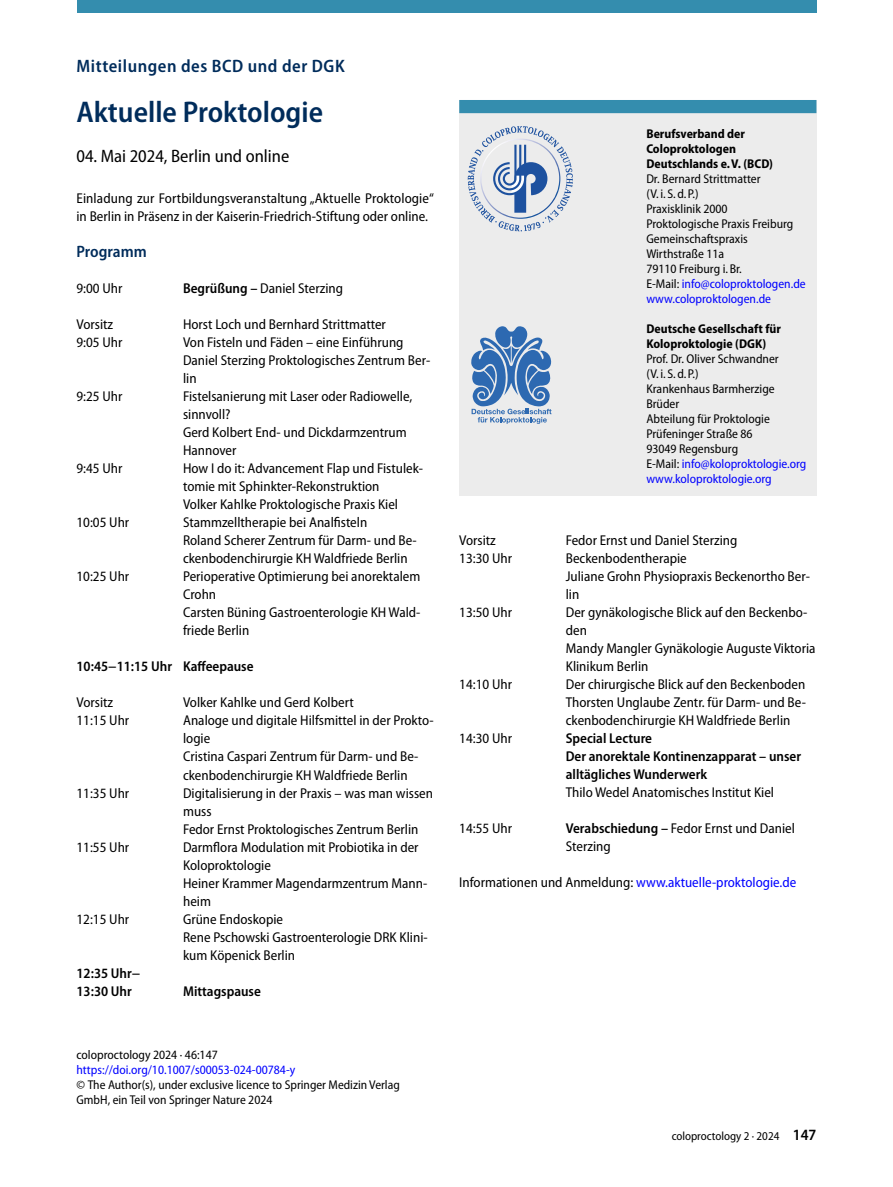
<style>
.page{position:relative;width:893px;height:1187px;background:#fff}
.page>*{position:absolute;margin:0;border:0;box-sizing:border-box;transform-origin:0 0}
.t1{font:600 semi-condensed 30px "Myriad Pro";color:#002c5b}
.t2{font:600 semi-condensed 18px "Myriad Pro";letter-spacing:.03em;color:#002c5b}
.t3{font:semi-condensed 18px "Myriad Pro";color:#000}
.t4{font:600 semi-condensed 16.5px "Myriad Pro";color:#002c5b}
.t5{font:semi-condensed 14.25px/18px "Myriad Pro";color:#000}
.t6{font:600 semi-condensed 14.25px/18px "Myriad Pro";color:#000}
.t7{font:semi-condensed 14.25px "Myriad Pro";color:#00f}
.t8{font:semi-condensed 12.75px/15px "Myriad Pro";color:#000}
.t9{font:700 semi-condensed 12.75px/15px "Myriad Pro";color:#000}
.t10{font:semi-condensed 12.75px "Myriad Pro";color:#00f}
.t11{font:semi-condensed 12px "Myriad Pro";color:#000}
.s1{font-weight:600}
.s2{color:#00f}
.s3{color:#000}
.s4{font-weight:600;font-size:15.75px}
</style>
<div class="page">
<div style="left:77px;top:0;width:739px;height:13px;background:#348dae"></div>
<div style="left:459px;top:100px;width:357px;height:396px;background:#ececec"></div>
<div style="left:459px;top:100px;width:357px;height:13px;background:#348dae"></div>
<svg style="left:468px;top:126px;width:105px;height:105px"></svg>
<svg style="left:471px;top:326px;width:80px;height:98px"></svg>
<p class="t2" style="left:77px;top:56px;width:270px">Mitteilungen des BCD und der DGK</p>
<h1 class="t1" style="left:77px;top:96px;width:248px">Aktuelle Proktologie</h1>
<p class="t3" style="left:77px;top:146px;width:214px">04. Mai 2024, Berlin und online</p>
<p class="t5" style="left:77px;top:190px;width:359px">Einladung zur Fortbildungsveranstaltung „Aktuelle Proktologie“ in Berlin in Präsenz in der Kaiserin-Friedrich-Stiftung oder online.</p>
<p class="t4" style="left:77px;top:242px;width:72px">Programm</p>
<p class="t5" style="left:77px;top:280px;width:47px">9:00 Uhr</p>
<p class="t5" style="left:183px;top:280px;width:162px"><span class="s1">Begrüßung –</span> Daniel Sterzing</p>
<p class="t5" style="left:77px;top:316px;width:38px">Vorsitz</p>
<p class="t5" style="left:183px;top:316px;width:204px">Horst Loch und Bernhard Strittmatter</p>
<p class="t5" style="left:77px;top:334px;width:47px">9:05 Uhr</p>
<p class="t5" style="left:183px;top:334px;width:249px">Von Fisteln und Fäden – eine Einführung<br>Daniel Sterzing Proktologisches Zentrum Ber&shy;lin</p>
<p class="t5" style="left:77px;top:388px;width:47px">9:25 Uhr</p>
<p class="t5" style="left:183px;top:388px;width:231px">Fistelsanierung mit Laser oder Radiowelle, sinnvoll?<br>Gerd Kolbert End- und Dickdarmzentrum<br>Hannover</p>
<p class="t5" style="left:77px;top:460px;width:47px">9:45 Uhr</p>
<p class="t5" style="left:183px;top:460px;width:241px">How I do it: Advancement Flap und Fistulek&shy;tomie mit Sphinkter-Rekonstruktion<br>Volker Kahlke Proktologische Praxis Kiel</p>
<p class="t5" style="left:77px;top:514px;width:54px">10:05 Uhr</p>
<p class="t5" style="left:183px;top:514px;width:235px">Stammzelltherapie bei Analfisteln<br>Roland Scherer Zentrum für Darm- und Be&shy;ckenbodenchirurgie KH Waldfriede Berlin</p>
<p class="t5" style="left:77px;top:568px;width:54px">10:25 Uhr</p>
<p class="t5" style="left:183px;top:568px;width:239px">Perioperative Optimierung bei anorektalem<br>Crohn<br>Carsten Büning Gastroenterologie KH Wald&shy;friede Berlin</p>
<p class="t6" style="left:77px;top:658px;width:179px">10:45−11:15 Uhr Kaffeepause</p>
<p class="t5" style="left:77px;top:694px;width:38px">Vorsitz</p>
<p class="t5" style="left:183px;top:694px;width:172px">Volker Kahlke und Gerd Kolbert</p>
<p class="t5" style="left:77px;top:712px;width:54px">11:15 Uhr</p>
<p class="t5" style="left:183px;top:712px;width:252px">Analoge und digitale Hilfsmittel in der Prokto&shy;logie<br>Cristina Caspari Zentrum für Darm- und Be&shy;ckenbodenchirurgie KH Waldfriede Berlin</p>
<p class="t5" style="left:77px;top:784px;width:54px">11:35 Uhr</p>
<p class="t5" style="left:183px;top:784px;width:251px">Digitalisierung in der Praxis – was man wissen muss<br>Fedor Ernst Proktologisches Zentrum Berlin</p>
<p class="t5" style="left:77px;top:838px;width:54px">11:55 Uhr</p>
<p class="t5" style="left:183px;top:838px;width:246px">Darmflora Modulation mit Probiotika in der<br>Koloproktologie<br>Heiner Krammer Magendarmzentrum Mann&shy;heim</p>
<p class="t5" style="left:77px;top:910px;width:54px">12:15 Uhr</p>
<p class="t5" style="left:183px;top:910px;width:246px">Grüne Endoskopie<br>Rene Pschowski Gastroenterologie DRK Klini&shy;kum Köpenick Berlin</p>
<p class="t6" style="left:77px;top:963px;width:65px">12:35 Uhr−<br>13:30 Uhr</p>
<p class="t6" style="left:183px;top:981px;width:79px">Mittagspause</p>
<p class="t8" style="left:77px;top:1046px;width:143px">coloproctology 2024 · 46:147</p>
<p class="t10" style="left:77px;top:1062px;width:220px">https://doi.org/10.1007/s00053-024-00784-y</p>
<p class="t8" style="left:77px;top:1077px;width:325px">© The Author(s), under exclusive licence to Springer Medizin Verlag<br>GmbH, ein Teil von Springer Nature 2024</p>
<p class="t9" style="left:646px;top:126px;width:128px">Berufsverband der<br>Coloproktologen<br>Deutschlands e.V. (BCD)</p>
<p class="t8" style="left:646px;top:171px;width:161px">Dr. Bernard Strittmatter<br>(V. i. S.d. P.)<br>Praxisklinik 2000<br>Proktologische Praxis Freiburg<br>Gemeinschaftspraxis<br>Wirthstraße 11a<br>79110 Freiburg i.Br.<br>E-Mail: <span class="s2">info@coloproktologen.de www.coloproktologen.de</span></p>
<p class="t9" style="left:646px;top:321px;width:136px">Deutsche Gesellschaft für<br>Koloproktologie (DGK)</p>
<p class="t8" style="left:646px;top:351px;width:162px">Prof. Dr. Oliver Schwandner<br>(V. i. S.d. P.)<br>Krankenhaus Barmherzige<br>Brüder<br>Abteilung für Proktologie<br>Prüfeninger Straße 86<br>93049 Regensburg<br>E-Mail: <span class="s2">info@koloproktologie.org www.koloproktologie.org</span></p>
<p class="t5" style="left:459px;top:532px;width:38px">Vorsitz</p>
<p class="t5" style="left:566px;top:532px;width:173px">Fedor Ernst und Daniel Sterzing</p>
<p class="t5" style="left:459px;top:550px;width:54px">13:30 Uhr</p>
<p class="t5" style="left:566px;top:550px;width:246px">Beckenbodentherapie<br>Juliane Grohn Physiopraxis Beckenortho Ber&shy;lin</p>
<p class="t5" style="left:459px;top:604px;width:54px">13:50 Uhr</p>
<p class="t5" style="left:566px;top:604px;width:251px">Der gynäkologische Blick auf den Beckenbo&shy;den<br>Mandy Mangler Gynäkologie Auguste Viktoria<br>Klinikum Berlin</p>
<p class="t5" style="left:459px;top:676px;width:54px">14:10 Uhr</p>
<p class="t5" style="left:566px;top:676px;width:242px;text-align:justify">Der chirurgische Blick auf den Beckenboden Thorsten Unglaube Zentr. für Darm- und Be&shy;ckenbodenchirurgie KH Waldfriede Berlin</p>
<p class="t5" style="left:459px;top:730px;width:54px">14:30 Uhr</p>
<p class="t6" style="left:566px;top:729px;width:237px">Special Lecture<br>Der anorektale Kontinenzapparat – unser alltägliches Wunderwerk</p>
<p class="t5" style="left:566px;top:784px;width:210px">Thilo Wedel Anatomisches Institut Kiel</p>
<p class="t5" style="left:459px;top:820px;width:54px">14:55 Uhr</p>
<p class="t5" style="left:566px;top:820px;width:231px"><span class="s1">Verabschiedung –</span> Fedor Ernst und Daniel<br>Sterzing</p>
<p class="t7" style="left:459px;top:874px;width:339px"><span class="s3">Informationen und Anmeldung:</span> www.aktuelle-proktologie.de</p>
<p class="t11" style="left:672px;top:1129px;width:146px">coloproctology 2 · 2024 <span class="s4">147</span></p>
</div>
